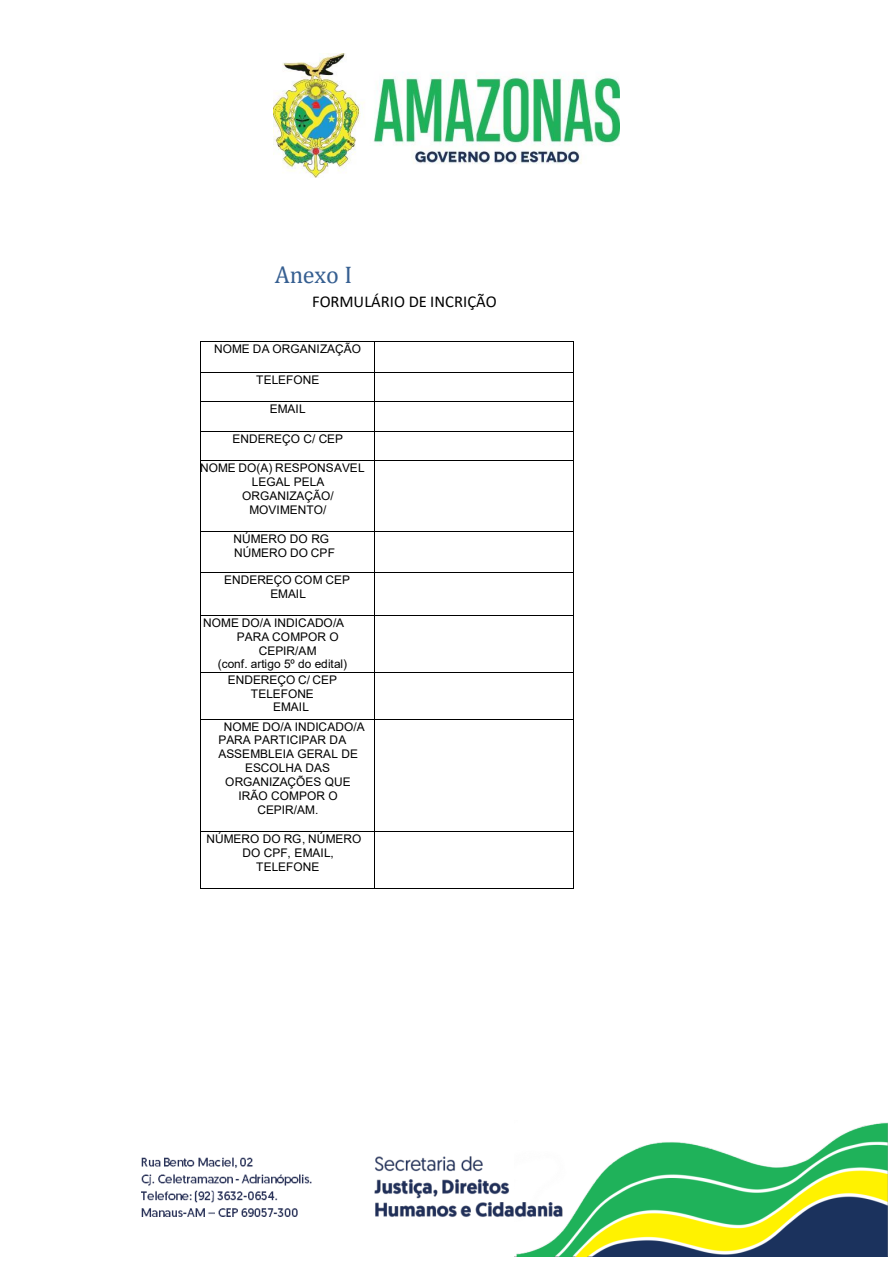
<style>
.page{position:relative;width:894px;height:1263px;background:#fff}
.page>*{position:absolute;margin:0;border:0;box-sizing:border-box;transform-origin:0 0}
.t1{font:24.15px "Cambria";color:#365f91}
.t2{font:16.5px "Calibri";color:#000}
.t3{font:11.85px/14.1px "Arial";letter-spacing:.005em;color:#000}
</style>
<div class="page">
<img style="left:273px;top:53px;width:346px;height:124px">
<img style="left:141px;top:1157px;width:170px;height:59px">
<img style="left:516px;top:1122px;width:371px;height:134px">
<img style="left:374px;top:1141px;width:214px;height:94px">
<hr style="left:201px;top:341px;width:173px;height:1px;background:#000">
<hr style="left:375px;top:341px;width:197px;height:1px;background:#000">
<hr style="left:200px;top:342px;width:1px;height:30px;background:#000">
<hr style="left:374px;top:342px;width:1px;height:30px;background:#000">
<hr style="left:572px;top:342px;width:1px;height:30px;background:#000">
<hr style="left:201px;top:372px;width:173px;height:1px;background:#000">
<hr style="left:375px;top:372px;width:197px;height:1px;background:#000">
<hr style="left:201px;top:401px;width:173px;height:1px;background:#000">
<hr style="left:375px;top:401px;width:197px;height:1px;background:#000">
<hr style="left:201px;top:431px;width:173px;height:1px;background:#000">
<hr style="left:375px;top:431px;width:197px;height:1px;background:#000">
<svg style="left:200px;top:372px;width:1px;height:89px"></svg>
<hr style="left:201px;top:460px;width:173px;height:1px;background:#000">
<svg style="left:374px;top:372px;width:1px;height:89px"></svg>
<hr style="left:375px;top:460px;width:197px;height:1px;background:#000">
<hr style="left:200px;top:461px;width:1px;height:70px;background:#000">
<hr style="left:374px;top:461px;width:1px;height:70px;background:#000">
<hr style="left:572px;top:461px;width:1px;height:70px;background:#000">
<hr style="left:201px;top:531px;width:173px;height:1px;background:#000">
<hr style="left:375px;top:531px;width:197px;height:1px;background:#000">
<hr style="left:200px;top:532px;width:1px;height:40px;background:#000">
<hr style="left:374px;top:532px;width:1px;height:40px;background:#000">
<hr style="left:572px;top:532px;width:1px;height:40px;background:#000">
<hr style="left:201px;top:572px;width:173px;height:1px;background:#000">
<hr style="left:375px;top:572px;width:197px;height:1px;background:#000">
<hr style="left:200px;top:573px;width:1px;height:42px;background:#000">
<hr style="left:374px;top:573px;width:1px;height:42px;background:#000">
<hr style="left:572px;top:573px;width:1px;height:42px;background:#000">
<hr style="left:201px;top:615px;width:173px;height:1px;background:#000">
<hr style="left:375px;top:615px;width:197px;height:1px;background:#000">
<hr style="left:200px;top:616px;width:1px;height:56px;background:#000">
<hr style="left:374px;top:616px;width:1px;height:56px;background:#000">
<hr style="left:572px;top:616px;width:1px;height:56px;background:#000">
<hr style="left:201px;top:672px;width:173px;height:1px;background:#000">
<hr style="left:375px;top:672px;width:197px;height:1px;background:#000">
<hr style="left:200px;top:672px;width:1px;height:47px;background:#000">
<hr style="left:374px;top:672px;width:1px;height:47px;background:#000">
<hr style="left:572px;top:672px;width:1px;height:47px;background:#000">
<hr style="left:201px;top:719px;width:173px;height:1px;background:#000">
<hr style="left:375px;top:719px;width:197px;height:1px;background:#000">
<hr style="left:200px;top:719px;width:1px;height:112px;background:#000">
<hr style="left:374px;top:719px;width:1px;height:112px;background:#000">
<hr style="left:572px;top:719px;width:1px;height:112px;background:#000">
<hr style="left:201px;top:831px;width:173px;height:1px;background:#000">
<hr style="left:375px;top:831px;width:197px;height:1px;background:#000">
<hr style="left:200px;top:832px;width:1px;height:56px;background:#000">
<hr style="left:201px;top:888px;width:173px;height:1px;background:#000">
<hr style="left:374px;top:832px;width:1px;height:56px;background:#000">
<hr style="left:375px;top:888px;width:197px;height:1px;background:#000">
<hr style="left:572px;top:832px;width:1px;height:56px;background:#000">
<h1 class="t1" style="left:274px;top:261px;width:79px">Anexo I</h1>
<h2 class="t2" style="left:312px;top:290px;width:186px">FORMULÁRIO DE INCRIÇÃO</h2>
<p class="t3" style="left:214px;top:342px;width:148px">NOME DA ORGANIZAÇÃO</p>
<p class="t3" style="left:256px;top:373px;width:64px">TELEFONE</p>
<p class="t3" style="left:270px;top:402px;width:37px">EMAIL</p>
<p class="t3" style="left:232px;top:431px;width:112px">ENDEREÇO C/ CEP</p>
<p class="t3" style="left:200px;top:461px;width:166px">NOME DO(A) RESPONSAVEL</p>
<p class="t3" style="left:252px;top:475px;width:74px">LEGAL PELA</p>
<p class="t3" style="left:242px;top:489px;width:93px">ORGANIZAÇÃO/</p>
<p class="t3" style="left:249px;top:503px;width:79px">MOVIMENTO/</p>
<p class="t3" style="left:233px;top:532px;width:103px">NÚMERO DO RG<br>NÚMERO DO CPF</p>
<p class="t3" style="left:224px;top:573px;width:127px;line-height:13.6px;text-align:center">ENDEREÇO COM CEP<br>EMAIL</p>
<p class="t3" style="left:203px;top:616px;width:142px">NOME DO/A INDICADO/A</p>
<p class="t3" style="left:237px;top:630px;width:103px">PARA COMPOR O</p>
<p class="t3" style="left:259px;top:644px;width:59px">CEPIR/AM</p>
<p class="t3" style="left:218px;top:657px;width:131px">(conf. artigo 5º do edital)</p>
<p class="t3" style="left:228px;top:672px;width:111px">ENDEREÇO C/ CEP</p>
<p class="t3" style="left:251px;top:686px;width:64px">TELEFONE</p>
<p class="t3" style="left:273px;top:700px;width:37px">EMAIL</p>
<p class="t3" style="left:224px;top:719px;width:142px">NOME DO/A INDICADO/A</p>
<p class="t3" style="left:218px;top:733px;width:129px">PARA PARTICIPAR DA</p>
<p class="t3" style="left:218px;top:747px;width:141px">ASSEMBLEIA GERAL DE</p>
<p class="t3" style="left:245px;top:761px;width:86px">ESCOLHA DAS</p>
<p class="t3" style="left:225px;top:774px;width:127px">ORGANIZAÇÕES QUE</p>
<p class="t3" style="left:238px;top:788px;width:100px">IRÃO COMPOR O</p>
<p class="t3" style="left:257px;top:802px;width:62px">CEPIR/AM.</p>
<p class="t3" style="left:206px;top:832px;width:156px">NÚMERO DO RG, NÚMERO</p>
<p class="t3" style="left:242px;top:845px;width:93px">DO CPF, EMAIL,</p>
<p class="t3" style="left:256px;top:859px;width:64px">TELEFONE</p>
</div>
